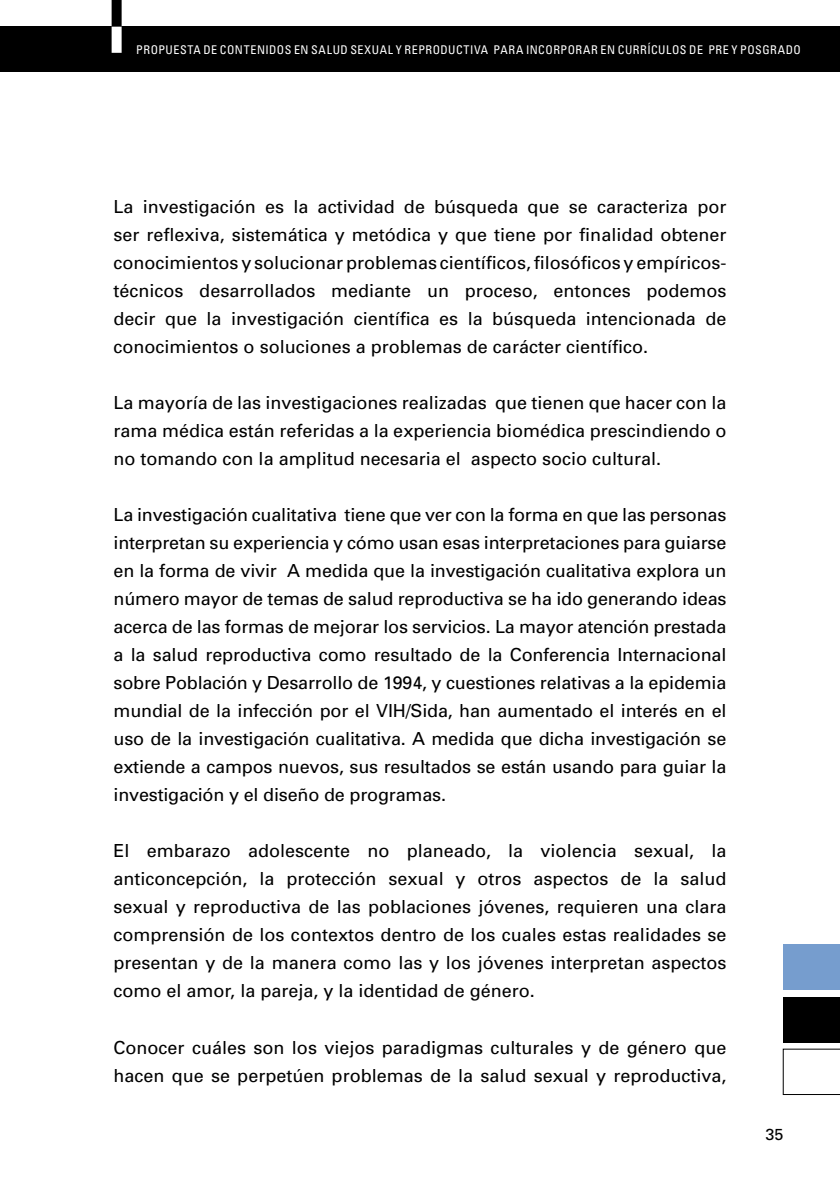
<style>
.page{position:relative;width:840px;height:1191px;background:#fff}
.page>*{position:absolute;margin:0;border:0;box-sizing:border-box;transform-origin:0 0}
.t1{font:18px/28px "Univers";color:#000;text-align:justify}
.t2{font:16px "Univers";color:#000}
.t3{font:condensed 12px "Univers";letter-spacing:.045em;color:#fff}
</style>
<div class="page">
<div style="left:0;top:26px;width:839px;height:46px;background:#000"></div>
<div style="left:111px;top:26px;width:10px;height:27px;background:#fff"></div>
<div style="left:111px;top:0;width:10px;height:26px;background:#000"></div>
<div style="left:782px;top:944px;width:57px;height:45px;background:#769dce"></div>
<div style="left:782px;top:997px;width:57px;height:45px;background:#000"></div>
<svg style="left:782px;top:1049px;width:57px;height:45px"></svg>
<p class="t3" style="left:136px;top:42px;width:666px">PROPUESTA DE CONTENIDOS EN SALUD SEXUAL Y REPRODUCTIVA PARA INCORPORAR EN CURRÍCULOS DE PRE Y POSGRADO</p>
<p class="t1" style="left:113px;top:192px;width:614px">La investigación es la actividad de búsqueda que se caracteriza por ser reflexiva, sistemática y metódica y que tiene por finalidad obtener conocimientos y solucionar problemas científicos, filosóficos y empíricos&shy;técnicos desarrollados mediante un proceso, entonces podemos decir que la investigación científica es la búsqueda intencionada de conocimientos o soluciones a problemas de carácter científico.</p>
<p class="t1" style="left:113px;top:388px;width:614px">La mayoría de las investigaciones realizadas que tienen que hacer con la rama médica están referidas a la experiencia biomédica prescindiendo o no tomando con la amplitud necesaria el aspecto socio cultural.</p>
<p class="t1" style="left:113px;top:500px;width:614px">La investigación cualitativa tiene que ver con la forma en que las personas interpretan su experiencia y cómo usan esas interpretaciones para guiarse en la forma de vivir A medida que la investigación cualitativa explora un número mayor de temas de salud reproductiva se ha ido generando ideas acerca de las formas de mejorar los servicios. La mayor atención prestada a la salud reproductiva como resultado de la Conferencia Internacional sobre Población y Desarrollo de 1994, y cuestiones relativas a la epidemia mundial de la infección por el VIH/Sida, han aumentado el interés en el uso de la investigación cualitativa. A medida que dicha investigación se extiende a campos nuevos, sus resultados se están usando para guiar la investigación y el diseño de programas.</p>
<p class="t1" style="left:113px;top:836px;width:614px">El embarazo adolescente no planeado, la violencia sexual, la anticoncepción, la protección sexual y otros aspectos de la salud sexual y reproductiva de las poblaciones jóvenes, requieren una clara comprensión de los contextos dentro de los cuales estas realidades se presentan y de la manera como las y los jóvenes interpretan aspectos como el amor, la pareja, y la identidad de género.</p>
<p class="t1" style="left:113px;top:1032px;width:614px">Conocer cuáles son los viejos paradigmas culturales y de género que hacen que se perpetúen problemas de la salud sexual y reproductiva,</p>
<p class="t2" style="left:765px;top:1124px;width:19px">35</p>
</div>
